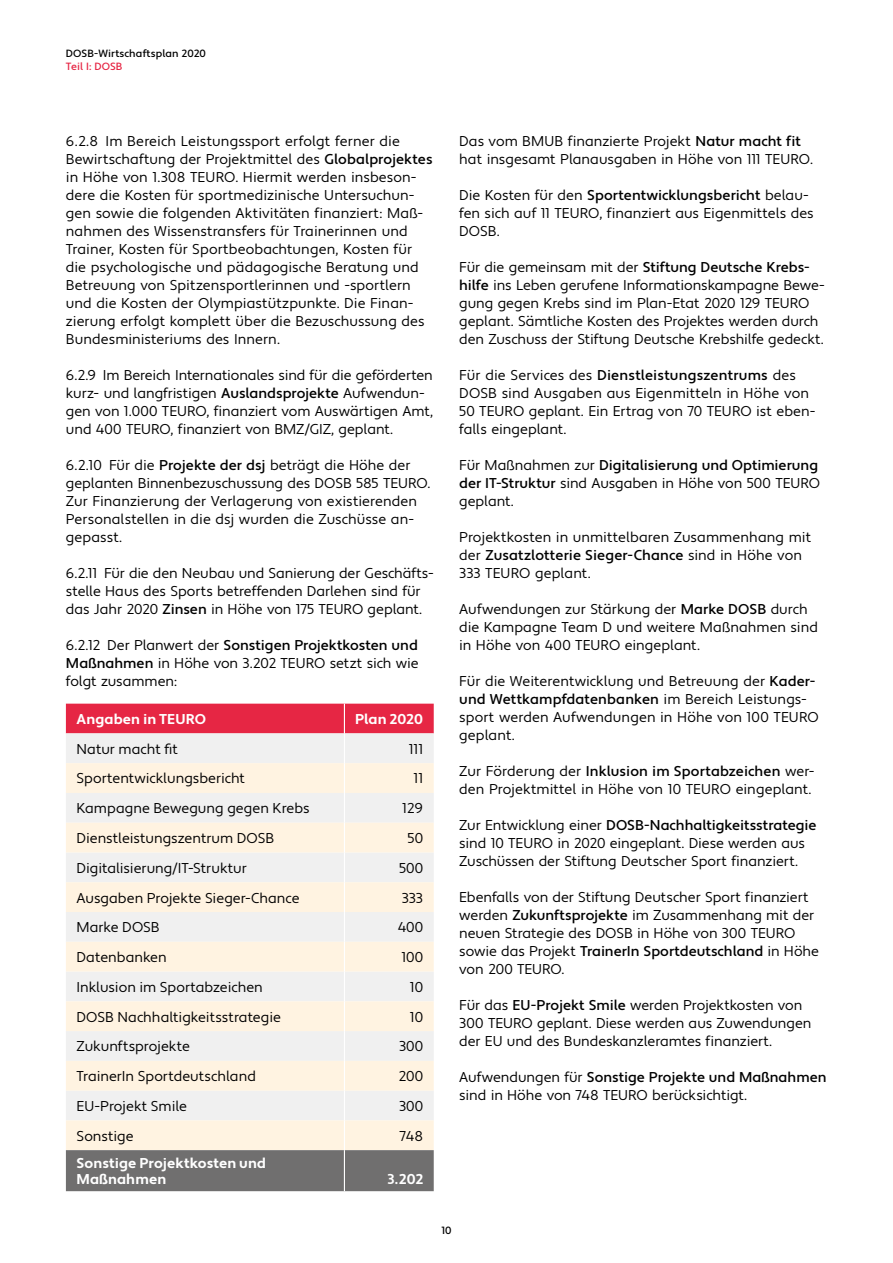
<style>
.page{position:relative;width:893px;height:1263px;background:#fff}
.page>*{position:absolute;margin:0;border:0;box-sizing:border-box;transform-origin:0 0}
.t1{font:14.25px/18px "Apertura";color:#000}
.t2{font:700 14.25px/15.8px "Apertura";letter-spacing:.005em;color:#fff}
.t3{font:500 10.5px "Apertura";letter-spacing:.01em;color:#000}
.t4{font:500 10.5px "Apertura";letter-spacing:.005em;color:#e62644}
.s1{font-weight:500}
</style>
<div class="page">
<div style="left:66px;top:733px;width:368px;height:30px;background:#f0f0f0"></div>
<svg style="left:66px;top:763px;width:368px;height:387px;fill:#fff3e1"></svg>
<div style="left:66px;top:1150px;width:368px;height:41px;background:#706f6f"></div>
<div style="left:66px;top:704px;width:368px;height:29px;background:#e62644"></div>
<hr style="left:344px;top:1150px;width:1px;height:41px;background:#fff">
<hr style="left:344px;top:733px;width:1px;height:30px;background:#fff">
<hr style="left:344px;top:763px;width:1px;height:30px;background:#fff">
<hr style="left:344px;top:793px;width:1px;height:30px;background:#fff">
<svg style="left:344px;top:823px;width:1px;height:29px"></svg>
<hr style="left:344px;top:852px;width:1px;height:30px;background:#fff">
<hr style="left:344px;top:882px;width:1px;height:30px;background:#fff">
<hr style="left:344px;top:912px;width:1px;height:30px;background:#fff">
<svg style="left:344px;top:942px;width:1px;height:29px"></svg>
<hr style="left:344px;top:971px;width:1px;height:30px;background:#fff">
<hr style="left:344px;top:1001px;width:1px;height:30px;background:#fff">
<hr style="left:344px;top:1031px;width:1px;height:30px;background:#fff">
<svg style="left:344px;top:1061px;width:1px;height:29px"></svg>
<hr style="left:344px;top:1090px;width:1px;height:30px;background:#fff">
<hr style="left:344px;top:1120px;width:1px;height:30px;background:#fff">
<p class="t3" style="left:66px;top:47px;width:141px">DOSB-Wirtschaftsplan 2020</p>
<p class="t4" style="left:66px;top:60px;width:58px">Teil I: DOSB</p>
<p class="t1" style="left:66px;top:132px;width:368px">6.2.8 Im Bereich Leistungssport erfolgt ferner die Bewirtschaftung der Projektmittel des <span class="s1">Globalprojektes </span>in Höhe von 1.308 TEURO. Hiermit werden insbeson&shy;dere die Kosten für sportmedizinische Untersuchun&shy;gen sowie die folgenden Aktivitäten finanziert: Maß&shy;nahmen des Wissenstransfers für Trainerinnen und Trainer, Kosten für Sportbeobachtungen, Kosten für die psychologische und pädagogische Beratung und Betreuung von Spitzensportlerinnen und -sportlern und die Kosten der Olympiastützpunkte. Die Finan&shy;zierung erfolgt komplett über die Bezuschussung des Bundesministeriums des Innern.</p>
<p class="t1" style="left:66px;top:366px;width:369px">6.2.9 Im Bereich Internationales sind für die geförderten kurz- und langfristigen <span class="s1">Auslandsprojekte</span> Aufwendun&shy;gen von 1.000 TEURO, finanziert vom Auswärtigen Amt, und 400 TEURO, finanziert von BMZ/GIZ, geplant.</p>
<p class="t1" style="left:66px;top:456px;width:365px">6.2.10 Für die <span class="s1">Projekte der dsj</span> beträgt die Höhe der geplanten Binnenbezuschussung des DOSB 585 TEURO.<br>Zur Finanzierung der Verlagerung von existierenden Personalstellen in die dsj wurden die Zuschüsse an&shy;gepasst.</p>
<p class="t1" style="left:66px;top:564px;width:369px">6.2.11 Für die den Neubau und Sanierung der Geschäfts&shy;stelle Haus des Sports betreffenden Darlehen sind für das Jahr 2020 <span class="s1">Zinsen</span> in Höhe von 175 TEURO geplant.</p>
<p class="t1" style="left:66px;top:636px;width:354px;text-align:justify">6.2.12 Der Planwert der <span class="s1">Sonstigen Projektkosten und Maßnahmen</span> in Höhe von 3.202 TEURO setzt sich wie folgt zusammen:</p>
<p class="t2" style="left:77px;top:711px;width:131px">Angaben in TEURO</p>
<p class="t2" style="left:355px;top:711px;width:70px">Plan 2020</p>
<p class="t1" style="left:77px;top:740px;width:103px">Natur macht fit</p>
<p class="t1" style="left:409px;top:740px;width:16px">111</p>
<p class="t1" style="left:77px;top:770px;width:170px">Sportentwicklungsbericht</p>
<p class="t1" style="left:414px;top:770px;width:11px">11</p>
<p class="t1" style="left:77px;top:800px;width:235px">Kampagne Bewegung gegen Krebs</p>
<p class="t1" style="left:402px;top:800px;width:22px">129</p>
<p class="t1" style="left:77px;top:829px;width:199px">Dienstleistungszentrum DOSB</p>
<p class="t1" style="left:408px;top:829px;width:17px">50</p>
<p class="t1" style="left:77px;top:859px;width:172px">Digitalisierung/IT-Struktur</p>
<p class="t1" style="left:399px;top:859px;width:25px">500</p>
<p class="t1" style="left:77px;top:889px;width:224px">Ausgaben Projekte Sieger-Chance</p>
<p class="t1" style="left:402px;top:889px;width:23px">333</p>
<p class="t1" style="left:77px;top:919px;width:85px">Marke DOSB</p>
<p class="t1" style="left:398px;top:919px;width:27px">400</p>
<p class="t1" style="left:77px;top:948px;width:92px">Datenbanken</p>
<p class="t1" style="left:401px;top:948px;width:23px">100</p>
<p class="t1" style="left:77px;top:978px;width:188px">Inklusion im Sportabzeichen</p>
<p class="t1" style="left:410px;top:978px;width:15px">10</p>
<p class="t1" style="left:77px;top:1008px;width:206px">DOSB Nachhaltigkeitsstrategie</p>
<p class="t1" style="left:410px;top:1008px;width:15px">10</p>
<p class="t1" style="left:77px;top:1038px;width:115px">Zukunftsprojekte</p>
<p class="t1" style="left:399px;top:1038px;width:25px">300</p>
<p class="t1" style="left:77px;top:1068px;width:181px">TrainerIn Sportdeutschland</p>
<p class="t1" style="left:398px;top:1068px;width:26px">200</p>
<p class="t1" style="left:77px;top:1097px;width:112px">EU-Projekt Smile</p>
<p class="t1" style="left:399px;top:1097px;width:25px">300</p>
<p class="t1" style="left:77px;top:1127px;width:59px">Sonstige</p>
<p class="t1" style="left:399px;top:1127px;width:25px">748</p>
<p class="t2" style="left:77px;top:1155px;width:191px">Sonstige Projektkosten und<br>Maßnahmen</p>
<p class="t2" style="left:387px;top:1171px;width:37px">3.202</p>
<p class="t1" style="left:459px;top:132px;width:354px">Das vom BMUB finanzierte Projekt <span class="s1">Natur macht fit </span>hat insgesamt Planausgaben in Höhe von 111 TEURO.</p>
<p class="t1" style="left:459px;top:186px;width:356px">Die Kosten für den <span class="s1">Sportentwicklungsbericht</span> belau&shy;fen sich auf 11 TEURO, finanziert aus Eigenmittels des<br>DOSB.</p>
<p class="t1" style="left:459px;top:258px;width:367px">Für die gemeinsam mit der <span class="s1">Stiftung Deutsche Krebs&shy;hilfe</span> ins Leben gerufene Informationskampagne Bewe&shy;gung gegen Krebs sind im Plan-Etat 2020 129 TEURO geplant. Sämtliche Kosten des Projektes werden durch den Zuschuss der Stiftung Deutsche Krebshilfe gedeckt.</p>
<p class="t1" style="left:459px;top:366px;width:358px">Für die Services des <span class="s1">Dienstleistungszentrums</span> des DOSB sind Ausgaben aus Eigenmitteln in Höhe von 50 TEURO geplant. Ein Ertrag von 70 TEURO ist eben&shy;falls eingeplant.</p>
<p class="t1" style="left:459px;top:456px;width:362px">Für Maßnahmen zur <span class="s1">Digitalisierung und Optimierung der IT-Struktur</span> sind Ausgaben in Höhe von 500 TEURO geplant.</p>
<p class="t1" style="left:459px;top:528px;width:353px">Projektkosten in unmittelbaren Zusammenhang mit der <span class="s1">Zusatzlotterie Sieger-Chance</span> sind in Höhe von<br>333 TEURO geplant.</p>
<p class="t1" style="left:459px;top:600px;width:360px">Aufwendungen zur Stärkung der <span class="s1">Marke DOSB</span> durch die Kampagne Team D und weitere Maßnahmen sind in Höhe von 400 TEURO eingeplant.</p>
<p class="t1" style="left:459px;top:672px;width:361px">Für die Weiterentwicklung und Betreuung der <span class="s1">Kader&shy;und Wettkampfdatenbanken</span> im Bereich Leistungs&shy;sport werden Aufwendungen in Höhe von 100 TEURO geplant.</p>
<p class="t1" style="left:459px;top:762px;width:357px">Zur Förderung der <span class="s1">Inklusion im Sportabzeichen</span> wer&shy;den Projektmittel in Höhe von 10 TEURO eingeplant.</p>
<p class="t1" style="left:459px;top:816px;width:359px">Zur Entwicklung einer <span class="s1">DOSB-Nachhaltigkeitsstrategie </span>sind 10 TEURO in 2020 eingeplant. Diese werden aus<br>Zuschüssen der Stiftung Deutscher Sport finanziert.</p>
<p class="t1" style="left:459px;top:888px;width:361px">Ebenfalls von der Stiftung Deutscher Sport finanziert werden <span class="s1">Zukunftsprojekte</span> im Zusammenhang mit der neuen Strategie des DOSB in Höhe von 300 TEURO sowie das Projekt <span class="s1">TrainerIn Sportdeutschland</span> in Höhe von 200 TEURO.</p>
<p class="t1" style="left:459px;top:996px;width:354px">Für das <span class="s1">EU-Projekt Smile</span> werden Projektkosten von<br>300 TEURO geplant. Diese werden aus Zuwendungen der EU und des Bundeskanzleramtes finanziert.</p>
<p class="t1" style="left:459px;top:1068px;width:369px">Aufwendungen für <span class="s1">Sonstige Projekte und Maßnahmen </span>sind in Höhe von 748 TEURO berücksichtigt.</p>
<p class="t3" style="left:441px;top:1223px;width:12px">10</p>
</div>
